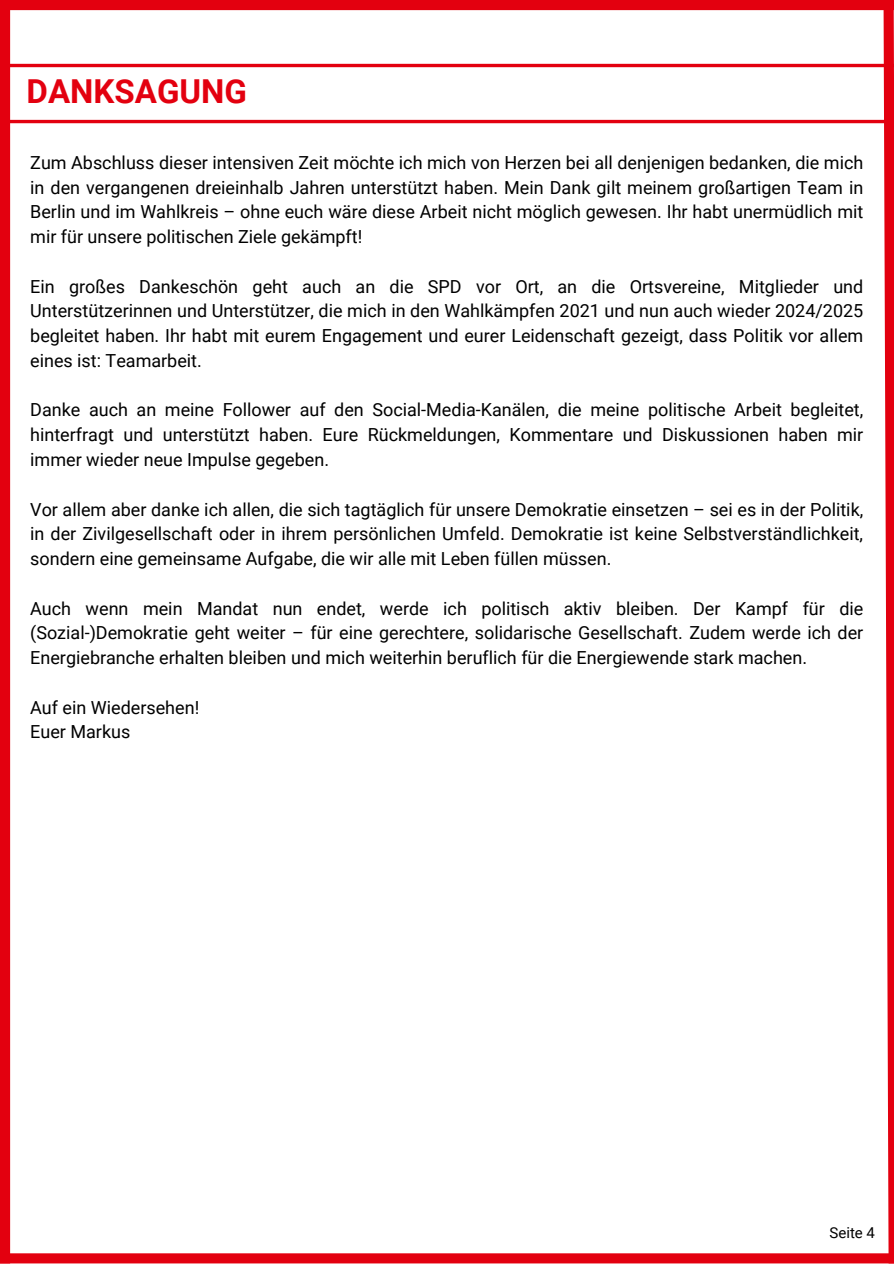
<style>
.page{position:relative;width:894px;height:1264px;background:#fff}
.page>*{position:absolute;margin:0;border:0;box-sizing:border-box;transform-origin:0 0}
.t1{font:700 33px "Roboto";color:#e3000f}
.t2{font:18px/24.8px "Roboto";color:#000;text-align:justify}
.t3{font:15px "Roboto";color:#000}
</style>
<div class="page">
<div style="left:0;top:0;width:893px;height:10px;background:#e3000f"></div>
<div style="left:0;top:1253px;width:893px;height:10px;background:#e3000f"></div>
<div style="left:0;top:0;width:10px;height:1263px;background:#e3000f"></div>
<svg style="left:878px;top:10px;width:15px;height:1244px"></svg>
<hr style="left:0;top:64px;width:893px;height:3px;background:#e3000f">
<hr style="left:0;top:120px;width:893px;height:3px;background:#e3000f">
<p class="t1" style="left:27px;top:72px;width:222px">DANKSAGUNG</p>
<p class="t2" style="left:30px;top:150px;width:834px">Zum Abschluss dieser intensiven Zeit möchte ich mich von Herzen bei all denjenigen bedanken, die mich in den vergangenen dreieinhalb Jahren unterstützt haben. Mein Dank gilt meinem großartigen Team in Berlin und im Wahlkreis – ohne euch wäre diese Arbeit nicht möglich gewesen. Ihr habt unermüdlich mit mir für unsere politischen Ziele gekämpft!</p>
<p class="t2" style="left:30px;top:274px;width:834px">Ein großes Dankeschön geht auch an die SPD vor Ort, an die Ortsvereine, Mitglieder und Unterstützerinnen und Unterstützer, die mich in den Wahlkämpfen 2021 und nun auch wieder 2024/2025 begleitet haben. Ihr habt mit eurem Engagement und eurer Leidenschaft gezeigt, dass Politik vor allem eines ist: Teamarbeit.</p>
<p class="t2" style="left:30px;top:398px;width:834px">Danke auch an meine Follower auf den Social-Media-Kanälen, die meine politische Arbeit begleitet, hinterfragt und unterstützt haben. Eure Rückmeldungen, Kommentare und Diskussionen haben mir immer wieder neue Impulse gegeben.</p>
<h1 class="t2" style="left:30px;top:497px;width:834px">Vor allem aber danke ich allen, die sich tagtäglich für unsere Demokratie einsetzen – sei es in der Politik, in der Zivilgesellschaft oder in ihrem persönlichen Umfeld. Demokratie ist keine Selbstverständlichkeit, sondern eine gemeinsame Aufgabe, die wir alle mit Leben füllen müssen.</h1>
<p class="t2" style="left:30px;top:596px;width:834px">Auch wenn mein Mandat nun endet, werde ich politisch aktiv bleiben. Der Kampf für die (Sozial-)Demokratie geht weiter – für eine gerechtere, solidarische Gesellschaft. Zudem werde ich der Energiebranche erhalten bleiben und mich weiterhin beruflich für die Energiewende stark machen.</p>
<h2 class="t2" style="left:30px;top:695px;width:170px">Auf ein Wiedersehen!<br>Euer Markus</h2>
<h2 class="t3" style="left:829px;top:1223px;width:47px">Seite 4</h2>
</div>
